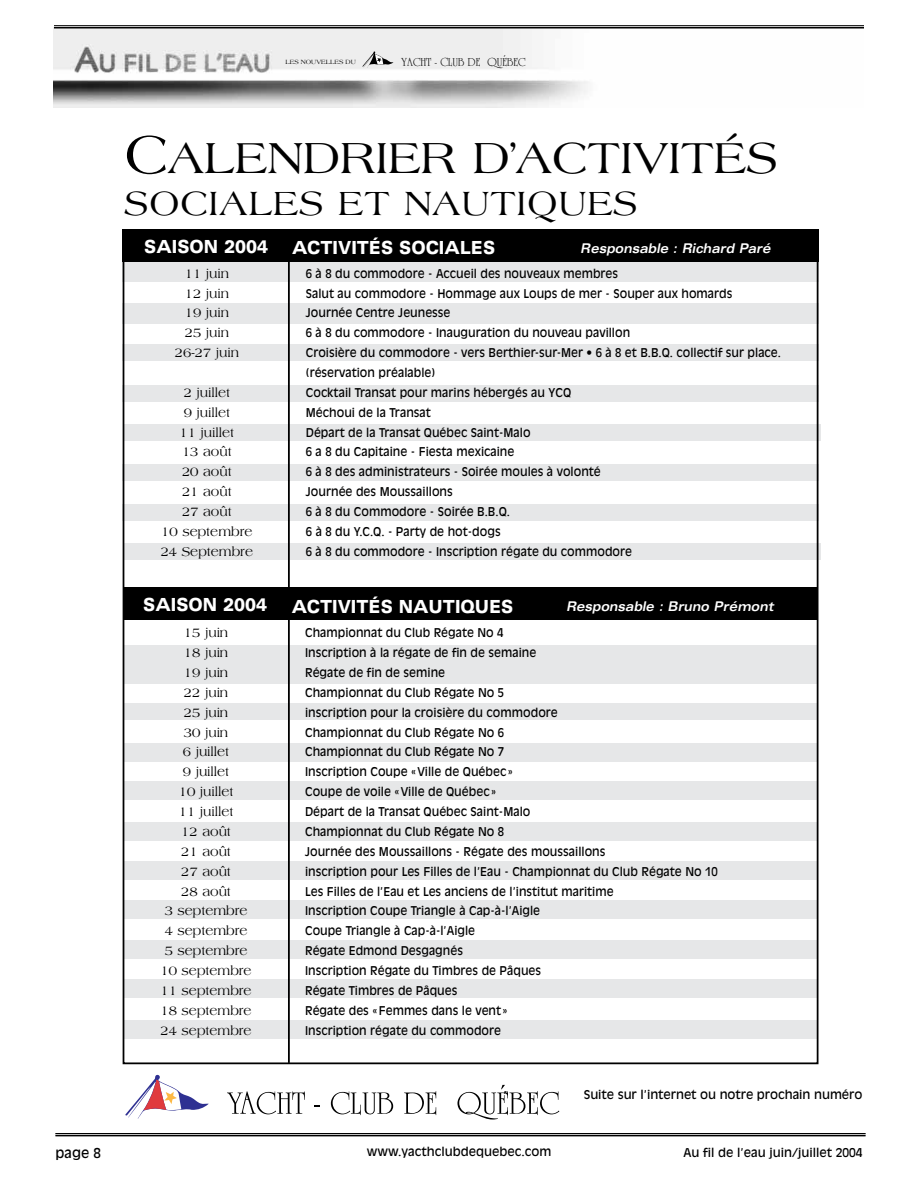
<style>
.page{position:relative;width:918px;height:1188px;background:#fff}
.page>*{position:absolute;margin:0;border:0;box-sizing:border-box;transform-origin:0 0}
.t1{font:46.5px "Americana";color:#000}
.t2{font:36px "Americana";color:#000}
.t3{font:900 expanded 18px "Univers";color:#fff;scale:.82 1}
.t4{font:13.5px "Americana";color:#000;scale:.95 1}
.t5{font:13.5px "Antique Olive";color:#000}
.t6{font:italic 700 expanded 13.35px "Univers";color:#fff;scale:.85 1}
.t7{font:12.3px "University Roman";color:#000}
.t8{font:12px/19.8px "Antique Olive";color:#000;scale:.95 1}
.t9{font:12px "Antique Olive";color:#000}
.t10{font:6.45px "Americana";color:#000}
.s1{font-size:12.6px}
.s2{font-size:57px}
</style>
<div class="page">
<div style="left:125px;top:782px;width:692px;height:18px;background:#e6e7e8"></div>
<div style="left:124px;top:822px;width:692px;height:18px;background:#e6e7e8"></div>
<div style="left:124px;top:862px;width:692px;height:18px;background:#e6e7e8"></div>
<div style="left:124px;top:901px;width:692px;height:18px;background:#e6e7e8"></div>
<div style="left:124px;top:940px;width:692px;height:18px;background:#e6e7e8"></div>
<div style="left:124px;top:980px;width:692px;height:18px;background:#e6e7e8"></div>
<div style="left:124px;top:1021px;width:692px;height:18px;background:#e6e7e8"></div>
<hr style="left:56px;top:1133px;width:810px;height:1px;background:#000">
<hr style="left:56px;top:1135px;width:810px;height:1px;background:#000">
<svg style="left:54px;top:28px;width:810px;height:80px"></svg>
<svg style="left:362px;top:51px;width:31px;height:17px"></svg>
<hr style="left:54px;top:25px;width:810px;height:1px;background:#000">
<hr style="left:54px;top:27px;width:810px;height:1px;background:#000">
<div style="left:125px;top:743px;width:692px;height:19px;background:#e6e7e8"></div>
<div style="left:123px;top:703px;width:694px;height:17px;background:#e6e7e8"></div>
<div style="left:123px;top:646px;width:694px;height:38px;background:#e6e7e8"></div>
<div style="left:123px;top:260px;width:696px;height:22px;background:#e6e7e8"></div>
<div style="left:123px;top:303px;width:696px;height:20px;background:#e6e7e8"></div>
<div style="left:123px;top:344px;width:696px;height:17px;background:#e6e7e8"></div>
<div style="left:122px;top:385px;width:696px;height:17px;background:#e6e7e8"></div>
<div style="left:124px;top:424px;width:696px;height:17px;background:#e6e7e8"></div>
<div style="left:123px;top:464px;width:696px;height:17px;background:#e6e7e8"></div>
<div style="left:123px;top:504px;width:696px;height:17px;background:#e6e7e8"></div>
<div style="left:124px;top:543px;width:696px;height:17px;background:#e6e7e8"></div>
<hr style="left:288px;top:232px;width:2px;height:831px;background:#000">
<div style="left:122px;top:229px;width:696px;height:32px;background:#000"></div>
<div style="left:124px;top:587px;width:694px;height:33px;background:#000"></div>
<svg style="left:227px;top:1091px;width:78px;height:23px"></svg>
<svg style="left:331px;top:1092px;width:62px;height:23px"></svg>
<svg style="left:404px;top:1091px;width:32px;height:24px"></svg>
<svg style="left:457px;top:1085px;width:102px;height:35px"></svg>
<svg style="left:125px;top:1074px;width:84px;height:45px"></svg>
<p class="t10" style="left:286px;top:58px;width:72px">LES NOUVELLES DU</p>
<p class="t7" style="left:401px;top:55px;width:126px"><span class="s1">Y</span>ACHT - <span class="s1">C</span>LUB DE <span class="s1">Q</span>UÉBEC</p>
<h1 class="t1" style="left:125px;top:132px;width:143px"><span class="s2">C</span>ALENDRIER</h1>
<h1 class="t1" style="left:473px;top:132px;width:143px">D’ACTIVITÉS</h1>
<h2 class="t2" style="left:125px;top:183px;width:305px">SOCIALES ET NAUTI</h2>
<h2 class="t2" style="left:528px;top:183px;width:58px">QUES</h2>
<h3 class="t3" style="left:144px;top:237px;width:153px">SAISON 2004</h3>
<h3 class="t3" style="left:292px;top:237px;width:249px">ACTIVITÉS SOCIALES</h3>
<p class="t6" style="left:580px;top:241px;width:226px">Responsable : Richard Paré</p>
<p class="t4" style="left:185px;top:266px;width:48px">11 juin</p>
<p class="t8" style="left:306px;top:263px;width:330px">6 à 8 du commodore - Accueil des nouveaux membres</p>
<p class="t4" style="left:185px;top:286px;width:48px">12 juin</p>
<p class="t8" style="left:306px;top:283px;width:450px">Salut au commodore - Hommage aux Loups de mer - Souper aux homards</p>
<p class="t4" style="left:185px;top:305px;width:48px">19 juin</p>
<p class="t8" style="left:306px;top:303px;width:154px">Journée Centre Jeunesse</p>
<p class="t4" style="left:185px;top:325px;width:48px">25 juin</p>
<p class="t8" style="left:306px;top:322px;width:343px">6 à 8 du commodore - Inauguration du nouveau pavillon</p>
<p class="t4" style="left:175px;top:345px;width:69px">26-27 juin</p>
<p class="t8" style="left:306px;top:342px;width:502px">Croisière du commodore - vers Berthier-sur-Mer • 6 à 8 et B.B.Q. collectif sur place. (réservation préalable)</p>
<p class="t4" style="left:184px;top:385px;width:50px">2 juillet</p>
<p class="t8" style="left:306px;top:382px;width:281px">Cocktail Transat pour marins hébergés au YCQ</p>
<p class="t4" style="left:184px;top:405px;width:50px">9 juillet</p>
<p class="t8" style="left:306px;top:402px;width:133px">Méchoui de la Transat</p>
<p class="t4" style="left:180px;top:425px;width:59px">11 juillet</p>
<p class="t8" style="left:306px;top:422px;width:238px">Départ de la Transat Québec Saint- Malo</p>
<p class="t4" style="left:182px;top:445px;width:54px">13 août</p>
<p class="t8" style="left:306px;top:442px;width:221px">6 a 8 du Capitaine - Fiesta mexicaine</p>
<p class="t4" style="left:182px;top:464px;width:54px">20 août</p>
<p class="t8" style="left:306px;top:462px;width:312px">6 à 8 des administrateurs - Soirée moules à volonté</p>
<p class="t4" style="left:182px;top:484px;width:54px">21 août</p>
<p class="t8" style="left:306px;top:481px;width:156px">Journée des Moussaillons</p>
<p class="t4" style="left:182px;top:504px;width:54px">27 août</p>
<p class="t8" style="left:306px;top:501px;width:216px">6 à 8 du Commodore - Soirée B.B.Q.</p>
<p class="t4" style="left:161px;top:524px;width:97px">10 septembre</p>
<p class="t8" style="left:306px;top:521px;width:207px">6 à 8 du Y.C.Q. - Party de hot-dogs</p>
<p class="t4" style="left:161px;top:544px;width:99px">24 Septembre</p>
<p class="t8" style="left:306px;top:541px;width:345px">6 à 8 du commodore - Inscription régate du commodore</p>
<h3 class="t3" style="left:143px;top:594px;width:153px">SAISON 2004</h3>
<h3 class="t3" style="left:292px;top:596px;width:272px">ACTIVITÉS NAUTIQUES</h3>
<p class="t6" style="left:566px;top:599px;width:246px">Responsable : Bruno Prémont</p>
<p class="t4" style="left:184px;top:625px;width:48px">15 juin</p>
<p class="t8" style="left:305px;top:623px;width:210px">Championnat du Club Régate No 4</p>
<p class="t4" style="left:184px;top:645px;width:48px">18 juin</p>
<p class="t8" style="left:305px;top:642px;width:245px">Inscription à la régate de fin de semaine</p>
<p class="t4" style="left:184px;top:665px;width:48px">19 juin</p>
<p class="t8" style="left:305px;top:662px;width:149px">Régate de fin de semine</p>
<p class="t4" style="left:184px;top:685px;width:48px">22 juin</p>
<p class="t8" style="left:305px;top:682px;width:211px">Championnat du Club Régate No 5</p>
<p class="t4" style="left:184px;top:705px;width:48px">25 juin</p>
<p class="t8" style="left:305px;top:702px;width:268px">inscription pour la croisière du commodore</p>
<p class="t4" style="left:184px;top:725px;width:48px">30 juin</p>
<p class="t8" style="left:305px;top:722px;width:211px">Championnat du Club Régate No 6</p>
<p class="t4" style="left:183px;top:745px;width:50px">6 juillet</p>
<p class="t8" style="left:305px;top:742px;width:211px">Championnat du Club Régate No 7</p>
<p class="t4" style="left:183px;top:764px;width:50px">9 juillet</p>
<p class="t8" style="left:305px;top:762px;width:220px">Inscription Coupe «Ville de Québec»</p>
<p class="t4" style="left:179px;top:784px;width:59px">10 juillet</p>
<p class="t8" style="left:305px;top:781px;width:203px">Coupe de voile «Ville de Québec»</p>
<p class="t4" style="left:179px;top:804px;width:59px">11 juillet</p>
<p class="t8" style="left:305px;top:801px;width:239px">Départ de la Transat Québec Saint- Malo</p>
<p class="t4" style="left:181px;top:824px;width:54px">12 août</p>
<p class="t8" style="left:305px;top:821px;width:211px">Championnat du Club Régate No 8</p>
<p class="t4" style="left:181px;top:844px;width:54px">21 août</p>
<p class="t8" style="left:305px;top:841px;width:318px">Journée des Moussaillons - Régate des moussaillons</p>
<p class="t4" style="left:181px;top:864px;width:54px">27 août</p>
<p class="t8" style="left:305px;top:861px;width:436px">inscription pour Les Filles de l’Eau - Championnat du Club Régate No 10</p>
<p class="t4" style="left:181px;top:884px;width:54px">28 août</p>
<p class="t8" style="left:305px;top:881px;width:326px">Les Filles de l’Eau et Les anciens de l’institut maritime</p>
<p class="t4" style="left:165px;top:903px;width:89px">3 septembre</p>
<p class="t8" style="left:305px;top:901px;width:249px">Inscription Coupe Triangle à Cap-à- l’Aigle</p>
<p class="t4" style="left:165px;top:923px;width:89px">4 septembre</p>
<p class="t8" style="left:305px;top:920px;width:180px">Coupe Triangle à Cap-à- l’Aigle</p>
<p class="t4" style="left:165px;top:943px;width:89px">5 septembre</p>
<p class="t8" style="left:305px;top:940px;width:168px">Régate Edmond Desgagnés</p>
<p class="t4" style="left:161px;top:963px;width:97px">10 septembre</p>
<p class="t8" style="left:305px;top:960px;width:250px">Inscription Régate du Timbres de Pâques</p>
<p class="t4" style="left:161px;top:983px;width:97px">11 septembre</p>
<p class="t8" style="left:305px;top:980px;width:162px">Régate Timbres de Pâques</p>
<p class="t4" style="left:161px;top:1003px;width:97px">18 septembre</p>
<p class="t8" style="left:305px;top:1000px;width:215px">Régate des «Femmes dans le vent »</p>
<p class="t4" style="left:161px;top:1023px;width:97px">24 septembre</p>
<p class="t8" style="left:305px;top:1020px;width:208px">Inscription régate du commodore</p>
<p class="t9" style="left:584px;top:1088px;width:280px">Suite sur l’internet ou notre prochain numéro</p>
<p class="t5" style="left:56px;top:1145px;width:47px">page 8</p>
<p class="t9" style="left:367px;top:1145px;width:186px">www.yacthclubdequebec.com</p>
<p class="t9" style="left:683px;top:1145px;width:181px">Au fil de l’eau juin/juillet 2004</p>
</div>
